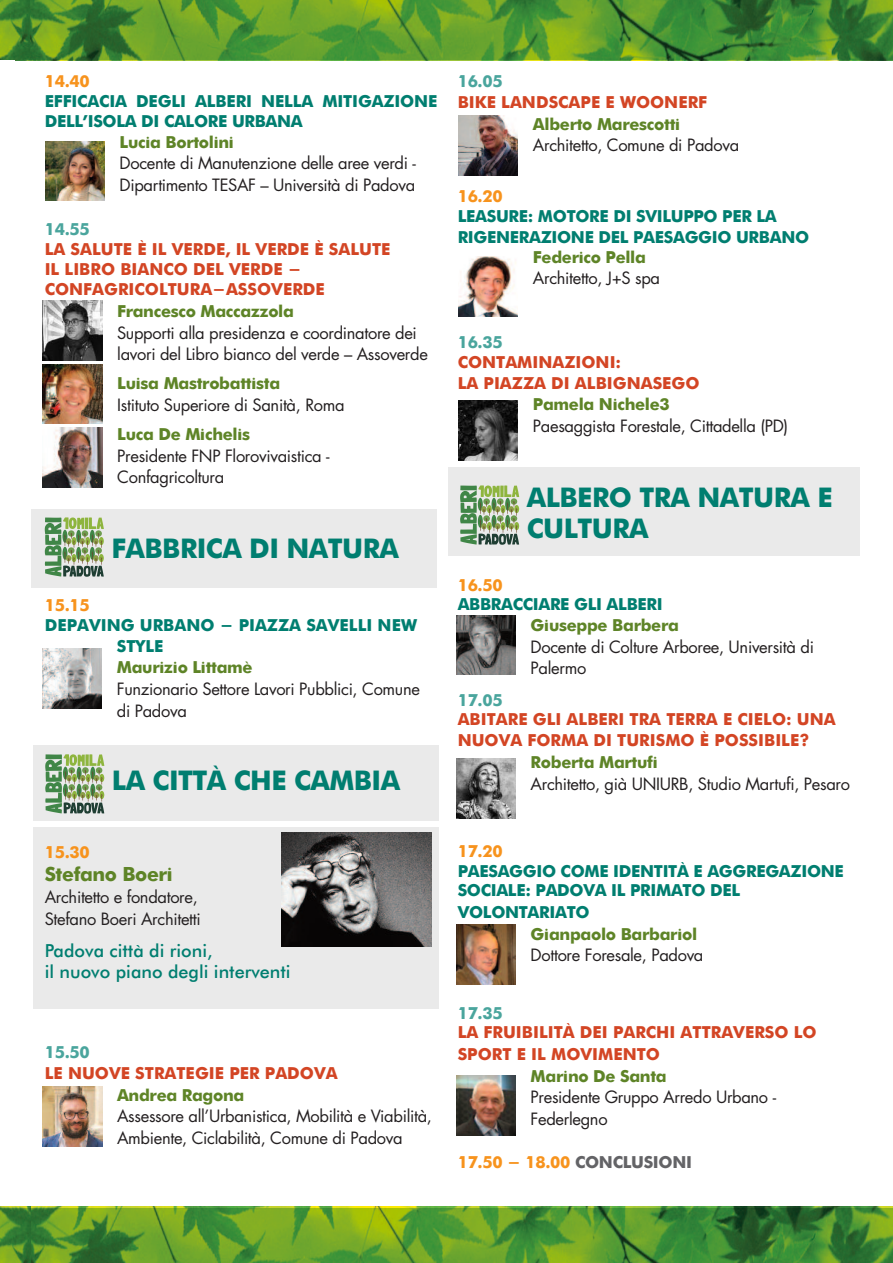
<style>
.page{position:relative;width:893px;height:1263px;background:#fff}
.page>*{position:absolute;margin:0;border:0;box-sizing:border-box;transform-origin:0 0}
.t1{font:700 27px/31.5px "Futura";letter-spacing:-.02em;color:#007e70}
.t2{font:700 19.5px "Futura";letter-spacing:-.02em;color:#5e8427}
.t3{font:500 18px/21.6px "Futura BT";color:#007e70}
.t4{font:16.5px/21.6px "Futura";letter-spacing:-.02em;color:#231f20}
.t5{font:700 16.5px/20.2px "Futura";color:#d34524}
.t6{font:700 16.5px/19.8px "Futura";letter-spacing:-.02em;color:#007e70}
.t7{font:700 16.5px "Futura";letter-spacing:-.02em;color:#5e8427}
.t8{font:700 16.5px "Futura";letter-spacing:-.02em;color:#f7931d}
.t9{font:700 16.5px/20.9px "Futura";color:#007e70}
.t10{font:700 16.5px "Futura";letter-spacing:-.02em;color:#4aa59d}
.s1{color:#636366}
</style>
<div class="page">
<div style="left:33px;top:745px;width:405px;height:75px;background:#eaeaea"></div>
<div style="left:33px;top:827px;width:406px;height:181px;background:#eaeaea"></div>
<div style="left:31px;top:509px;width:406px;height:78px;background:#eaeaea"></div>
<div style="left:448px;top:467px;width:412px;height:89px;background:#eaeaea"></div>
<svg style="left:45px;top:517px;width:59px;height:60px"></svg>
<svg style="left:460px;top:485px;width:59px;height:60px"></svg>
<img style="left:45px;top:141px;width:60px;height:60px">
<img style="left:43px;top:1087px;width:59px;height:59px">
<img style="left:458px;top:116px;width:60px;height:59px">
<img style="left:458px;top:257px;width:60px;height:59px">
<img style="left:458px;top:401px;width:60px;height:59px">
<img style="left:456px;top:615px;width:60px;height:60px">
<img style="left:456px;top:759px;width:60px;height:59px">
<img style="left:456px;top:925px;width:60px;height:59px">
<img style="left:456px;top:1075px;width:60px;height:60px">
<svg style="left:45px;top:754px;width:59px;height:59px"></svg>
<img style="left:42px;top:649px;width:60px;height:59px">
<img style="left:282px;top:833px;width:150px;height:114px">
<img style="left:0;top:1207px;width:31px;height:1px">
<div style="left:0;top:0;width:893px;height:60px;background:#007e70;opacity:.33"></div>
<div style="left:0;top:1208px;width:893px;height:55px;background:#007e70;opacity:.33"></div>
<img style="left:43px;top:364px;width:59px;height:60px">
<img style="left:43px;top:427px;width:59px;height:60px">
<img style="left:43px;top:301px;width:59px;height:59px">
<p class="t8" style="left:45px;top:75px;width:47px">14.40</p>
<p class="t6" style="left:45px;top:93px;width:394px">EFFICACIA DEGLI ALBERI NELLA MITIGAZIONE<br>DELL’ISOLA DI CALORE URBANA</p>
<p class="t7" style="left:120px;top:135px;width:116px">Lucia Bortolini</p>
<p class="t4" style="left:120px;top:154px;width:298px">Docente di Manutenzione delle aree verdi -<br>Dipartimento TESAF – Università di Padova</p>
<p class="t10" style="left:45px;top:222px;width:47px">14.55</p>
<p class="t5" style="left:45px;top:240px;width:347px">LA SALUTE È IL VERDE, IL VERDE È SALUTE<br>IL LIBRO BIANCO DEL VERDE -<br>CONFAGRICOLTURA-ASSOVERDE</p>
<p class="t7" style="left:117px;top:304px;width:178px">Francesco Maccazzola</p>
<p class="t4" style="left:117px;top:323px;width:312px">Supporti alla presidenza e coordinatore dei lavori del Libro bianco del verde – Assoverde</p>
<p class="t7" style="left:117px;top:377px;width:165px">Luisa Mastrobattista</p>
<p class="t4" style="left:117px;top:396px;width:229px">Istituto Superiore di Sanità, Roma</p>
<p class="t7" style="left:117px;top:427px;width:134px">Luca De Michelis</p>
<p class="t4" style="left:117px;top:446px;width:214px">Presidente FNP Florovivaistica -<br>Confagricoltura</p>
<h1 class="t1" style="left:111px;top:535px;width:289px">FABBRICA DI NATURA</h1>
<p class="t8" style="left:45px;top:598px;width:47px">15.15</p>
<p class="t9" style="left:117px;top:616px;width:302px;text-indent:-72px">DEPAVING URBANO - PIAZZA SAVELLI NEW<br>STYLE</p>
<p class="t7" style="left:117px;top:660px;width:137px">Maurizio Littamè</p>
<p class="t4" style="left:117px;top:679px;width:305px">Funzionario Settore Lavori Pubblici, Comune di Padova</p>
<h1 class="t1" style="left:112px;top:767px;width:290px">LA CITTÀ CHE CAMBIA</h1>
<p class="t8" style="left:45px;top:846px;width:47px">15.30</p>
<p class="t2" style="left:45px;top:866px;width:130px">Stefano Boeri</p>
<p class="t4" style="left:45px;top:888px;width:158px">Architetto e fondatore,<br>Stefano Boeri Architetti</p>
<p class="t3" style="left:45px;top:940px;width:247px">Padova città di rioni,<br>il nuovo piano degli interventi</p>
<p class="t10" style="left:45px;top:1045px;width:47px">15.50</p>
<p class="t5" style="left:45px;top:1064px;width:294px">LE NUOVE STRATEGIE PER PADOVA</p>
<p class="t7" style="left:117px;top:1088px;width:129px">Andrea Ragona</p>
<p class="t4" style="left:117px;top:1107px;width:316px">Assessore all’Urbanistica, Mobilità e Viabilità,<br>Ambiente, Ciclabilità, Comune di Padova</p>
<p class="t10" style="left:458px;top:75px;width:47px">16.05</p>
<p class="t5" style="left:458px;top:94px;width:251px">BIKE LANDSCAPE E WOONERF</p>
<p class="t7" style="left:533px;top:117px;width:149px">Alberto Marescotti</p>
<p class="t4" style="left:533px;top:136px;width:208px">Architetto, Comune di Padova</p>
<p class="t8" style="left:458px;top:189px;width:47px">16.20</p>
<p class="t6" style="left:458px;top:207px;width:353px;line-height:20.9px">LEASURE: MOTORE DI SVILUPPO PER LA<br>RIGENERAZIONE DEL PAESAGGIO URBANO</p>
<p class="t7" style="left:533px;top:250px;width:115px">Federico Pella</p>
<p class="t4" style="left:533px;top:269px;width:129px">Architetto, J+S spa</p>
<p class="t10" style="left:458px;top:335px;width:47px">16.35</p>
<p class="t5" style="left:458px;top:353px;width:243px;line-height:20.9px">CONTAMINAZIONI:<br>LA PIAZZA DI ALBIGNASEGO</p>
<p class="t7" style="left:533px;top:397px;width:138px">Pamela Nichele3</p>
<p class="t4" style="left:533px;top:416px;width:257px">Paesaggista Forestale, Cittadella (PD)</p>
<h1 class="t1" style="left:527px;top:484px;width:307px">ALBERO TRA NATURA E<br>CULTURA</h1>
<p class="t8" style="left:458px;top:578px;width:47px">16.50</p>
<p class="t6" style="left:458px;top:596px;width:207px">ABBRACCIARE GLI ALBERI</p>
<p class="t7" style="left:531px;top:618px;width:150px">Giuseppe Barbera</p>
<p class="t4" style="left:531px;top:637px;width:285px">Docente di Colture Arboree, Università di<br>Palermo</p>
<p class="t10" style="left:458px;top:693px;width:47px">17.05</p>
<p class="t5" style="left:458px;top:710px;width:380px;line-height:20.9px">ABITARE GLI ALBERI TRA TERRA E CIELO: UNA<br>NUOVA FORMA DI TURISMO È POSSIBILE?</p>
<p class="t7" style="left:531px;top:755px;width:129px">Roberta Martufi</p>
<p class="t4" style="left:531px;top:774px;width:321px">Architetto, già UNIURB, Studio Martufi, Pesaro</p>
<p class="t8" style="left:458px;top:844px;width:47px">17.20</p>
<p class="t6" style="left:458px;top:862px;width:388px">PAESAGGIO COME IDENTITÀ E AGGREGAZIONE<br>SOCIALE: PADOVA IL PRIMATO DEL</p>
<p class="t6" style="left:458px;top:903px;width:133px">VOLONTARIATO</p>
<p class="t7" style="left:531px;top:927px;width:168px">Gianpaolo Barbariol</p>
<p class="t4" style="left:531px;top:946px;width:174px">Dottore Foresale, Padova</p>
<p class="t10" style="left:458px;top:1006px;width:47px">17.35</p>
<p class="t5" style="left:458px;top:1023px;width:361px;line-height:21.5px">LA FRUIBILITÀ DEI PARCHI ATTRAVERSO LO<br>SPORT E IL MOVIMENTO</p>
<p class="t7" style="left:531px;top:1069px;width:138px">Marino De Santa</p>
<p class="t4" style="left:531px;top:1088px;width:247px">Presidente Gruppo Arredo Urbano -<br>Federlegno</p>
<p class="t8" style="left:458px;top:1155px;width:236px">17.50 - 18.00 <span class="s1">CONCLUSIONI</span></p>
</div>
